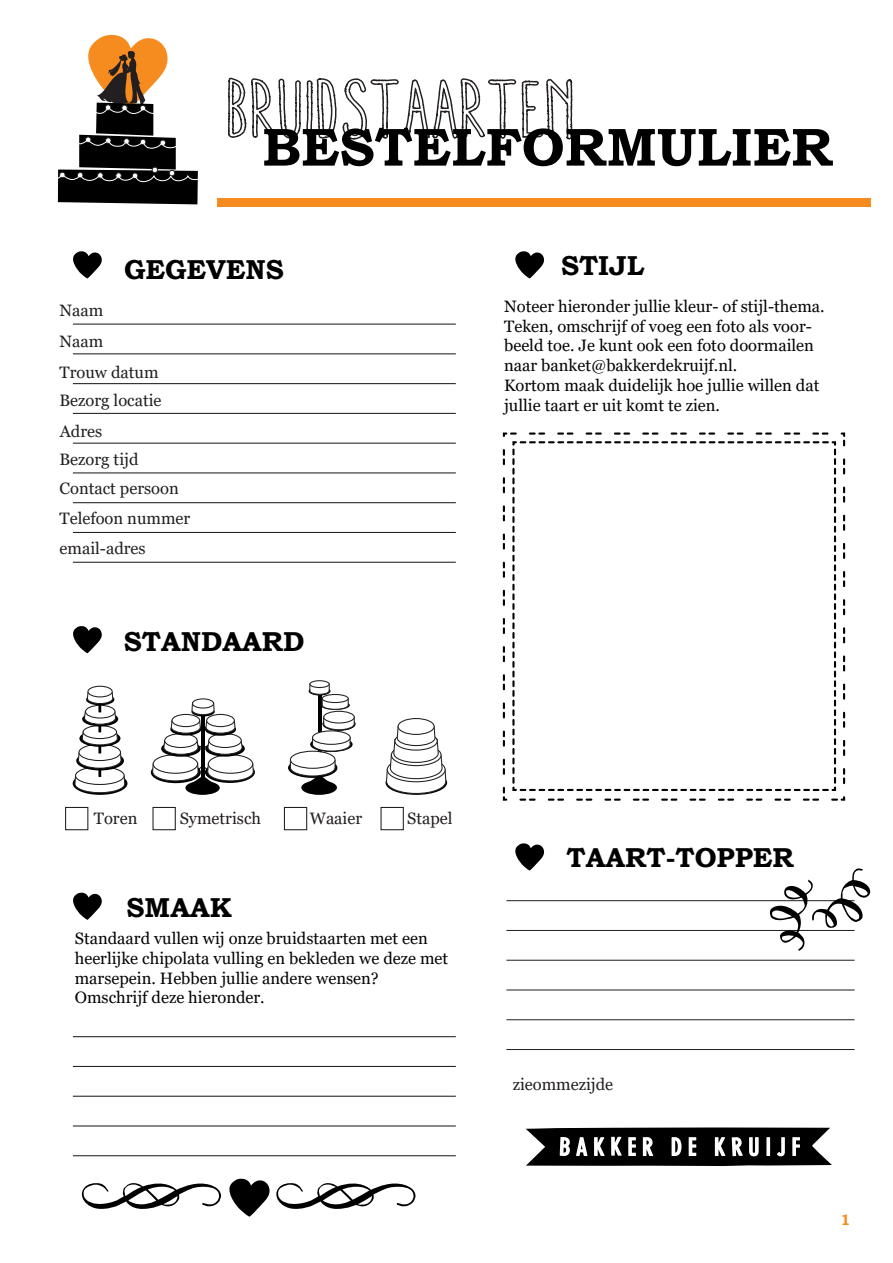
<style>
.page{position:relative;width:893px;height:1263px;background:#fff}
.page>*{position:absolute;margin:0;border:0;box-sizing:border-box;transform-origin:0 0}
.t1{font:700 53.7px "Bookman Old Style";color:#000001}
.t2{font:700 27.3px "Bookman Old Style";color:#000001}
.t3{font:16.5px/19.8px "Georgia";color:#040503}
.t4{font:16.5px/29.5px "Georgia";color:#231f20}
.t5{font:700 15px "Bookman Old Style";color:#f68b1f}
</style>
<div class="page">
<svg style="left:57px;top:34px;width:141px;height:170px"></svg>
<svg style="left:385px;top:725px;width:62px;height:82px"></svg>
<div style="left:398px;top:718px;width:36px;height:16px;background:#fff;border-radius:50%"></div>
<div style="left:398px;top:718px;width:37px;height:17px;border:1px solid #231f20;border-radius:50%"></div>
<div style="left:192px;top:698px;width:22px;height:10px;border:1px solid #231f20;border-radius:50%"></div>
<svg style="left:152px;top:702px;width:102px;height:93px"></svg>
<hr style="left:318px;top:694px;width:3px;height:91px;background:#000001">
<div style="left:309px;top:680px;width:21px;height:8px;border:1px solid #231f20;border-radius:50%"></div>
<svg style="left:324px;top:711px;width:30px;height:12px"></svg>
<div style="left:323px;top:711px;width:32px;height:12px;border:1px solid #231f20;border-radius:50%"></div>
<svg style="left:309px;top:683px;width:40px;height:27px"></svg>
<div style="left:322px;top:694px;width:26px;height:8px;background:#fff;border-radius:50%"></div>
<div style="left:322px;top:694px;width:27px;height:9px;border:1px solid #231f20;border-radius:50%"></div>
<div style="left:301px;top:780px;width:36px;height:15px;background:#000001;border-radius:50%"></div>
<svg style="left:289px;top:716px;width:66px;height:70px"></svg>
<div style="left:87px;top:686px;width:26px;height:11px;border:1px solid #231f20;border-radius:50%"></div>
<svg style="left:74px;top:691px;width:52px;height:120px"></svg>
<svg style="left:73px;top:251px;width:29px;height:28px"></svg>
<svg style="left:515px;top:251px;width:29px;height:28px"></svg>
<svg style="left:515px;top:843px;width:29px;height:28px"></svg>
<svg style="left:73px;top:626px;width:29px;height:28px"></svg>
<svg style="left:73px;top:892px;width:29px;height:28px"></svg>
<svg style="left:228px;top:77px;width:345px;height:63px"></svg>
<hr style="left:73px;top:324px;width:383px;height:1px;background:#231f20">
<hr style="left:73px;top:353px;width:383px;height:1px;background:#231f20">
<hr style="left:73px;top:383px;width:383px;height:1px;background:#231f20">
<hr style="left:73px;top:413px;width:383px;height:1px;background:#231f20">
<hr style="left:73px;top:443px;width:383px;height:1px;background:#231f20">
<hr style="left:73px;top:472px;width:383px;height:1px;background:#231f20">
<hr style="left:73px;top:502px;width:383px;height:1px;background:#231f20">
<hr style="left:73px;top:532px;width:383px;height:1px;background:#231f20">
<hr style="left:73px;top:1036px;width:383px;height:1px;background:#231f20">
<hr style="left:73px;top:1066px;width:383px;height:1px;background:#231f20">
<hr style="left:73px;top:1096px;width:383px;height:1px;background:#231f20">
<hr style="left:73px;top:1125px;width:383px;height:1px;background:#231f20">
<hr style="left:73px;top:1155px;width:383px;height:1px;background:#231f20">
<hr style="left:506px;top:900px;width:349px;height:1px;background:#231f20">
<hr style="left:506px;top:930px;width:349px;height:1px;background:#231f20">
<hr style="left:506px;top:960px;width:349px;height:1px;background:#231f20">
<hr style="left:506px;top:989px;width:349px;height:1px;background:#231f20">
<hr style="left:506px;top:1019px;width:349px;height:1px;background:#231f20">
<hr style="left:506px;top:1049px;width:349px;height:1px;background:#231f20">
<hr style="left:73px;top:562px;width:383px;height:1px;background:#231f20">
<div style="left:65px;top:807px;width:23px;height:23px;background:#fff;border:1px solid #231f20"></div>
<div style="left:152px;top:807px;width:24px;height:23px;background:#fff;border:1px solid #231f20"></div>
<div style="left:284px;top:807px;width:23px;height:23px;background:#fff;border:1px solid #231f20"></div>
<div style="left:380px;top:807px;width:24px;height:23px;background:#fff;border:1px solid #231f20"></div>
<svg style="left:502px;top:432px;width:344px;height:369px"></svg>
<svg style="left:768px;top:868px;width:103px;height:83px"></svg>
<svg style="left:81px;top:1178px;width:335px;height:39px"></svg>
<svg style="left:526px;top:1127px;width:306px;height:39px"></svg>
<div style="left:217px;top:198px;width:654px;height:8px;background:#f68b1f"></div>
<h1 class="t1" style="left:262px;top:108px;width:572px">BESTELFORMULIER</h1>
<h2 class="t2" style="left:124px;top:250px;width:161px">GEGEVENS</h2>
<p class="t4" style="left:60px;top:296px;width:100px;line-height:30.6px">Naam<br>Naam<br>Trouw datum</p>
<p class="t4" style="left:60px;top:386px;width:104px">Bezorg locatie</p>
<p class="t4" style="left:60px;top:417px;width:44px">Adres</p>
<p class="t4" style="left:60px;top:445px;width:132px">Bezorg tijd<br>Contact persoon<br>Telefoon nummer email-adres</p>
<h2 class="t2" style="left:124px;top:622px;width:182px">STANDAARD</h2>
<h2 class="t2" style="left:561px;top:246px;width:85px">STIJL</h2>
<p class="t3" style="left:504px;top:296px;width:322px">Noteer hieronder jullie kleur- of stijl-thema.<br>Teken, omschrijf of voeg een foto als voor&shy;beeld toe. Je kunt ook een foto doormailen naar banket@bakkerdekruijf.nl.<br>Kortom maak duidelijk hoe jullie willen dat jullie taart er uit komt te zien.</p>
<p class="t4" style="left:94px;top:804px;width:45px">Toren</p>
<p class="t4" style="left:180px;top:804px;width:83px">Symetrisch</p>
<h2 class="t2" style="left:127px;top:888px;width:107px">SMAAK</h2>
<p class="t4" style="left:310px;top:804px;width:54px">Waaier</p>
<p class="t4" style="left:407px;top:804px;width:47px">Stapel</p>
<p class="t3" style="left:75px;top:929px;width:375px">Standaard vullen wij onze bruidstaarten met een heerlijke chipolata vulling en bekleden we deze met marsepein. Hebben jullie andere wensen?<br>Omschrijf deze hieronder.</p>
<h2 class="t2" style="left:567px;top:838px;width:229px">TAART-TOPPER</h2>
<p class="t4" style="left:513px;top:1070px;width:102px">zieommezijde</p>
<p class="t5" style="left:840px;top:1209px;width:11px">1</p>
</div>
